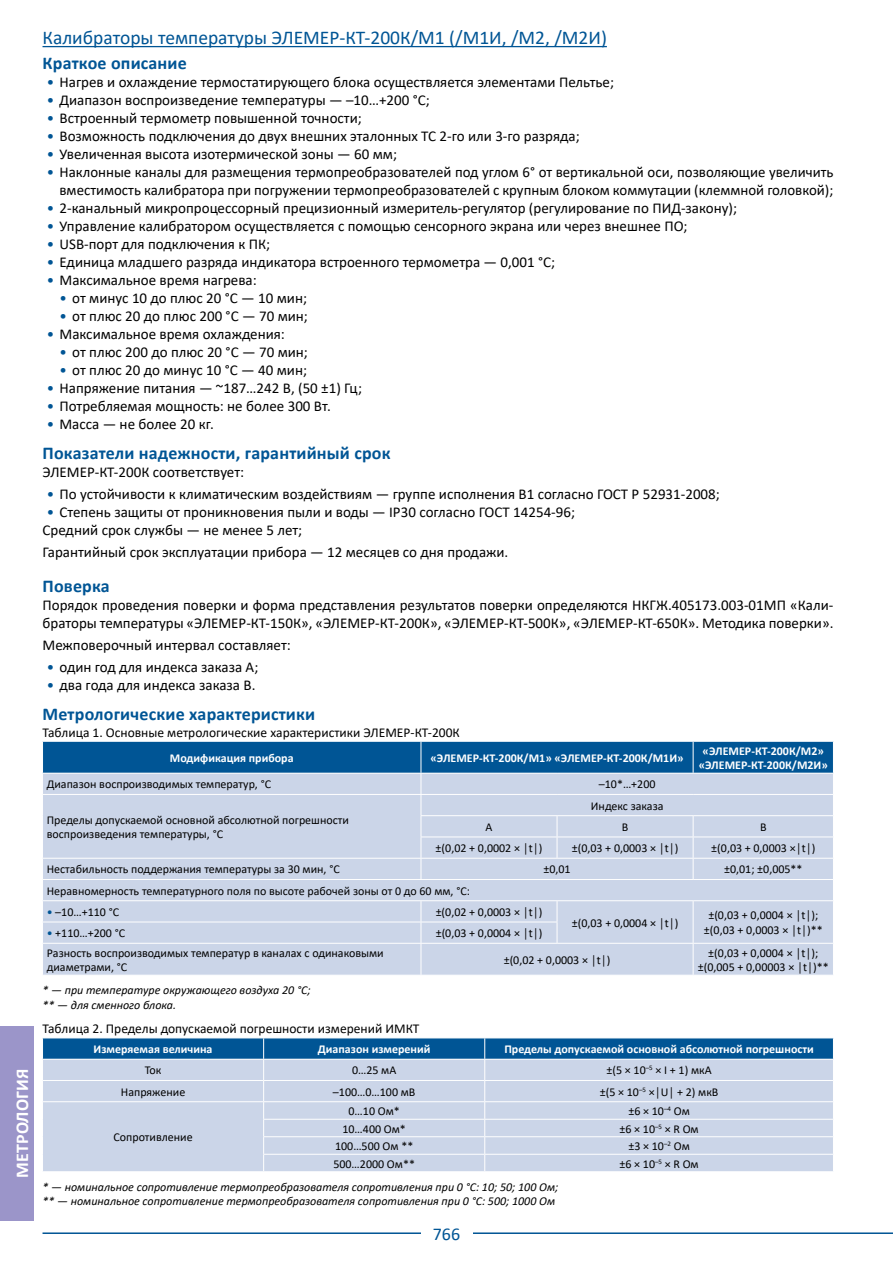
<style>
.page{position:relative;width:893px;height:1263px;background:#fff}
.page>*{position:absolute;margin:0;border:0;box-sizing:border-box;transform-origin:0 0}
.t1{font:19.5px "Calibri";color:#005595}
.t2{font:700 18px "Calibri";letter-spacing:.01em;color:#005595}
.t3{font:700 18px "Calibri";letter-spacing:.01em;color:#fff}
.t4{font:18px "Calibri";color:#005595}
.t5{font:15px/18px "Calibri";color:#000}
.t6{font:13.5px "Calibri";color:#000}
.t7{font:12px/14.4px "Calibri";color:#000}
.t8{font:italic 12px/14.4px "Calibri";color:#000}
.t9{font:700 12px/14.4px "Calibri";color:#fff;text-align:center}
.s1{color:#005595}
</style>
<div class="page">
<hr style="left:43px;top:1232px;width:850px;height:2px;background:#005595">
<hr style="left:43px;top:46px;width:564px;height:1px;background:#005595">
<div style="left:421px;top:1225px;width:51px;height:16px;background:#fff"></div>
<div style="left:0;top:1026px;width:34px;height:194px;background:#9b95c9"></div>
<div style="left:43px;top:944px;width:790px;height:31px;background:#cbd5e8"></div>
<svg style="left:42px;top:741px;width:792px;height:202px;background:#aec3dc"></svg>
<hr style="left:421px;top:944px;width:1px;height:31px;background:#fff">
<hr style="left:693px;top:944px;width:1px;height:31px;background:#fff">
<svg style="left:42px;top:1038px;width:792px;height:133px;background:#aec3dc"></svg>
<p class="t3" style="left:9px;top:1178px;width:111px;rotate:-90deg">МЕТРОЛОГИЯ</p>
<h1 class="t1" style="left:43px;top:24px;width:566px">Калибраторы температуры ЭЛЕМЕР-КТ-200К/М1 (/М1И, /М2, /М2И)</h1>
<p class="t2" style="left:43px;top:50px;width:146px">Краткое описание</p>
<p class="t5" style="left:47px;top:72px;width:569px"><span class="s1">•</span> Нагрев и охлаждение термостатирующего блока осуществляется элементами Пельтье;</p>
<p class="t5" style="left:47px;top:90px;width:385px"><span class="s1">•</span> Диапазон воспроизведение температуры — –10…+200 °С;</p>
<p class="t5" style="left:47px;top:108px;width:317px"><span class="s1">•</span> Встроенный термометр повышенной точности;</p>
<p class="t5" style="left:47px;top:126px;width:535px"><span class="s1">•</span> Возможность подключения до двух внешних эталонных ТС 2-го или 3-го разряда;</p>
<p class="t5" style="left:47px;top:144px;width:352px"><span class="s1">•</span> Увеличенная высота изотермической зоны — 60 мм;</p>
<p class="t5" style="left:47px;top:162px;width:788px;text-align:right"><span class="s1">•</span> Наклонные каналы для размещения термопреобразователей под углом 6° от вертикальной оси, позволяющие увеличить вместимость калибратора при погружении термопреобразователей с крупным блоком коммутации (клеммной головкой);</p>
<p class="t5" style="left:47px;top:198px;width:692px"><span class="s1">•</span> 2-канальный микропроцессорный прецизионный измеритель-регулятор (регулирование по ПИД-закону);</p>
<p class="t5" style="left:47px;top:216px;width:642px"><span class="s1">•</span> Управление калибратором осуществляется с помощью сенсорного экрана или через внешнее ПО;</p>
<p class="t5" style="left:47px;top:234px;width:225px"><span class="s1">•</span> USB-порт для подключения к ПК;</p>
<p class="t5" style="left:47px;top:252px;width:510px"><span class="s1">•</span> Единица младшего разряда индикатора встроенного термометра — 0,001 °С;</p>
<p class="t5" style="left:47px;top:270px;width:212px"><span class="s1">•</span> Максимальное время нагрева:</p>
<p class="t5" style="left:60px;top:288px;width:249px"><span class="s1">•</span> от минус 10 до плюс 20 °С — 10 мин;</p>
<p class="t5" style="left:60px;top:306px;width:250px"><span class="s1">•</span> от плюс 20 до плюс 200 °С — 70 мин;</p>
<p class="t5" style="left:47px;top:324px;width:240px"><span class="s1">•</span> Максимальное время охлаждения:</p>
<p class="t5" style="left:60px;top:342px;width:250px"><span class="s1">•</span> от плюс 200 до плюс 20 °С — 70 мин;</p>
<p class="t5" style="left:60px;top:360px;width:249px"><span class="s1">•</span> от плюс 20 до минус 10 °С — 40 мин;</p>
<p class="t5" style="left:47px;top:378px;width:317px"><span class="s1">•</span> Напряжение питания — ~187…242 В, (50 ±1) Гц;</p>
<p class="t5" style="left:47px;top:396px;width:286px"><span class="s1">•</span> Потребляемая мощность: не более 300 Вт.</p>
<p class="t5" style="left:47px;top:414px;width:169px"><span class="s1">•</span> Масса — не более 20 кг.</p>
<p class="t2" style="left:43px;top:440px;width:350px">Показатели надежности, гарантийный срок</p>
<p class="t5" style="left:43px;top:463px;width:203px">ЭЛЕМЕР-КТ-200К соответствует:</p>
<p class="t5" style="left:47px;top:485px;width:675px"><span class="s1">•</span> По устойчивости к климатическим воздействиям — группе исполнения В1 согласно ГОСТ Р 52931-2008;</p>
<p class="t5" style="left:43px;top:503px;width:534px"><span class="s1">•</span> Степень защиты от проникновения пыли и воды — IP30 согласно ГОСТ 14254-96;<br>Средний срок службы — не менее 5 лет;</p>
<p class="t5" style="left:43px;top:543px;width:467px">Гарантийный срок эксплуатации прибора — 12 месяцев со дня продажи.</p>
<p class="t2" style="left:43px;top:573px;width:69px">Поверка</p>
<p class="t5" style="left:43px;top:595px;width:792px">Порядок проведения поверки и форма представления результатов поверки определяются НКГЖ.405173.003-01МП «Кали&shy;браторы температуры «ЭЛЕМЕР-КТ-150К», «ЭЛЕМЕР-КТ-200К», «ЭЛЕМЕР-КТ-500К», «ЭЛЕМЕР-КТ-650К». Методика поверки».</p>
<p class="t5" style="left:43px;top:636px;width:250px">Межповерочный интервал составляет:</p>
<p class="t5" style="left:47px;top:658px;width:213px"><span class="s1">•</span> один год для индекса заказа А;</p>
<p class="t5" style="left:47px;top:676px;width:210px"><span class="s1">•</span> два года для индекса заказа В.</p>
<p class="t2" style="left:43px;top:702px;width:274px">Метрологические характеристики</p>
<p class="t6" style="left:43px;top:723px;width:419px">Таблица 1. Основные метрологические характеристики ЭЛЕМЕР-КТ-200К</p>
<p class="t9" style="left:170px;top:750px;width:125px">Модификация прибора</p>
<p class="t9" style="left:430px;top:750px;width:255px">«ЭЛЕМЕР-КТ-200К/М1» «ЭЛЕМЕР-КТ-200К/М1И»</p>
<p class="t9" style="left:699px;top:743px;width:131px">«ЭЛЕМЕР-КТ-200К/М2» «ЭЛЕМЕР-КТ-200К/М2И»</p>
<p class="t7" style="left:47px;top:777px;width:226px">Диапазон воспроизводимых температур, °С</p>
<p class="t7" style="left:599px;top:777px;width:58px">–10*…+200</p>
<p class="t7" style="left:47px;top:812px;width:304px">Пределы допускаемой основной абсолютной погрешности воспроизведения температуры, °С</p>
<p class="t7" style="left:591px;top:798px;width:74px">Индекс заказа</p>
<p class="t7" style="left:486px;top:819px;width:8px">А</p>
<p class="t7" style="left:622px;top:819px;width:8px">В</p>
<p class="t7" style="left:760px;top:819px;width:8px">В</p>
<p class="t7" style="left:436px;top:841px;width:108px">±(0,02 + 0,0002 × │t│)</p>
<p class="t7" style="left:572px;top:841px;width:108px">±(0,03 + 0,0003 × │t│)</p>
<p class="t7" style="left:711px;top:841px;width:106px">±(0,03 + 0,0003 ×│t│)</p>
<p class="t7" style="left:47px;top:862px;width:295px">Нестабильность поддержания температуры за 30 мин, °С</p>
<p class="t7" style="left:543px;top:862px;width:29px">±0,01</p>
<p class="t7" style="left:724px;top:862px;width:80px">±0,01; ±0,005**</p>
<p class="t7" style="left:47px;top:883px;width:425px">Неравномерность температурного поля по высоте рабочей зоны от 0 до 60 мм, °С:</p>
<p class="t7" style="left:47px;top:904px;width:74px"><span class="s1">•</span> –10…+110 °С</p>
<p class="t7" style="left:436px;top:904px;width:108px">±(0,02 + 0,0003 × │t│)</p>
<p class="t7" style="left:572px;top:915px;width:108px">±(0,03 + 0,0004 × │t│)</p>
<p class="t7" style="left:704px;top:908px;width:120px;text-align:center">±(0,03 + 0,0004 × │t│); ±(0,03 + 0,0003 × │t│)**</p>
<p class="t7" style="left:47px;top:926px;width:80px"><span class="s1">•</span> +110…+200 °С</p>
<p class="t7" style="left:436px;top:926px;width:108px">±(0,03 + 0,0004 × │t│)</p>
<p class="t7" style="left:47px;top:945px;width:338px">Разность воспроизводимых температур в каналах с одинаковыми диаметрами, °С</p>
<p class="t7" style="left:504px;top:952px;width:108px">±(0,02 + 0,0003 × │t│)</p>
<p class="t7" style="left:698px;top:945px;width:132px;text-align:center">±(0,03 + 0,0004 × │t│); ±(0,005 + 0,00003 × │t│)**</p>
<p class="t8" style="left:43px;top:982px;width:270px">* — при температуре окружающего воздуха 20 °С; ** — для сменного блока.</p>
<p class="t6" style="left:43px;top:1019px;width:378px">Таблица 2. Пределы допускаемой погрешности измерений ИМКТ</p>
<p class="t9" style="left:94px;top:1042px;width:120px">Измеряемая величина</p>
<p class="t9" style="left:318px;top:1042px;width:114px">Диапазон измерений</p>
<p class="t9" style="left:504px;top:1042px;width:311px">Пределы допускаемой основной абсолютной погрешности</p>
<p class="t7" style="left:145px;top:1063px;width:18px">Ток</p>
<p class="t7" style="left:352px;top:1063px;width:46px">0…25 мА</p>
<p class="t7" style="left:606px;top:1063px;width:107px">±(5 × 10<sup>–5</sup> × I + 1) мкА</p>
<p class="t7" style="left:121px;top:1084px;width:66px">Напряжение</p>
<p class="t7" style="left:333px;top:1084px;width:84px">–100…0…100 мВ</p>
<p class="t7" style="left:600px;top:1084px;width:120px">±(5 × 10<sup>–5</sup> ×│U│ + 2) мкВ</p>
<p class="t7" style="left:113px;top:1130px;width:81px">Сопротивление</p>
<p class="t7" style="left:349px;top:1103px;width:53px">0…10 Ом*</p>
<p class="t7" style="left:628px;top:1103px;width:63px">±6 × 10<sup>–4</sup> Ом</p>
<p class="t7" style="left:342px;top:1121px;width:65px">10…400 Ом*</p>
<p class="t7" style="left:619px;top:1121px;width:81px">±6 × 10<sup>–5</sup> × R Ом</p>
<p class="t7" style="left:335px;top:1138px;width:80px">100…500 Ом **</p>
<p class="t7" style="left:628px;top:1138px;width:63px">±3 × 10<sup>–2</sup> Ом</p>
<p class="t7" style="left:333px;top:1156px;width:83px">500…2000 Ом**</p>
<p class="t7" style="left:619px;top:1156px;width:81px">±6 × 10<sup>–5</sup> × R Ом</p>
<p class="t8" style="left:43px;top:1179px;width:517px">* — номинальное сопротивление термопреобразователя сопротивления при 0 °С: 10; 50; 100 Ом; ** — номинальное сопротивление термопреобразователя сопротивления при 0 °С: 500; 1000 Ом</p>
<p class="t4" style="left:433px;top:1221px;width:29px">766</p>
</div>
